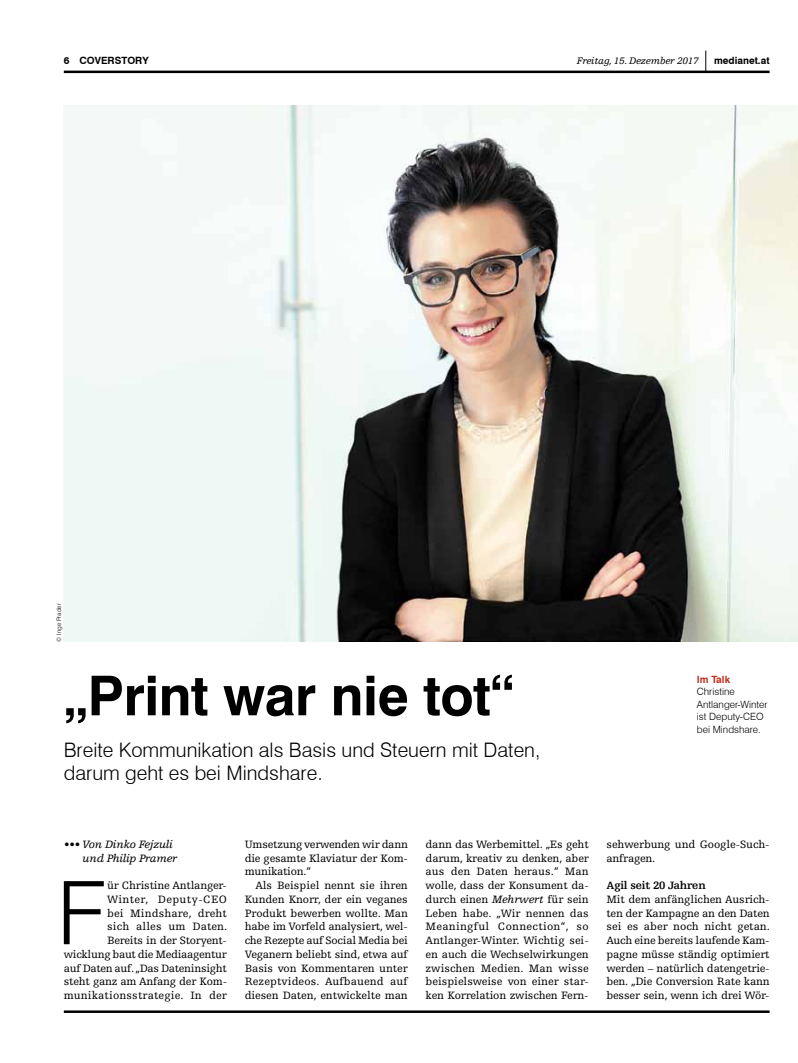
<style>
.page{position:relative;width:798px;height:1063px;background:#fff}
.page>*{position:absolute;margin:0;border:0;box-sizing:border-box;transform-origin:0 0}
.t1{font:300 87.75px "Swiss 721 BT";color:#000}
.t2{font:700 55px "Swiss 721 BT";letter-spacing:-.01em;color:#000}
.t3{font:300 20px/22.5px "Swiss 721 BT";color:#000}
.t4{font:11.25px/13.8px "Egyptienne FLT Std";letter-spacing:-.015em;color:#000;text-align:justify}
.t5{font:italic 11.25px/13.8px "Egyptienne FLT Std";letter-spacing:-.02em;color:#000}
.t6{font:700 11.25px "Egyptienne FLT Std";letter-spacing:-.02em;color:#000}
.t7{font:300 10px/12.5px "Swiss 721 BT";color:#000}
.t8{font:italic 10px "Egyptienne FLT Std";letter-spacing:-.02em;color:#000}
.t9{font:700 10px "Swiss 721 BT";color:#000}
.t10{font:700 10px "Swiss 721 BT";color:#c32d1c}
.t11{font:300 6.25px "Swiss 721 BT";color:#000}
.s1{font-style:italic}
</style>
<div class="page">
<svg style="left:705px;top:51px;width:1px;height:20px"></svg>
<hr style="left:64px;top:71px;width:705px;height:2px;background:#000">
<hr style="left:64px;top:1010px;width:705px;height:3px;background:#000">
<img style="left:64px;top:106px;width:733px;height:536px">
<p class="t9" style="left:64px;top:55px;width:86px">6 Coverstory</p>
<p class="t8" style="left:576px;top:56px;width:123px">Freitag, 15. Dezember 2017</p>
<p class="t9" style="left:713px;top:55px;width:57px">medianet.at</p>
<p class="t11" style="left:55px;top:642px;width:40px;rotate:-90deg">© Inge Prader</p>
<h2 class="t2" style="left:64px;top:662px;width:452px">„Print war nie tot“</h2>
<h3 class="t3" style="left:64px;top:739px;width:478px">Breite Kommunikation als Basis und Steuern mit Daten, darum geht es bei Mindshare.</h3>
<p class="t10" style="left:696px;top:673px;width:35px">Im Talk</p>
<p class="t7" style="left:696px;top:685px;width:72px">Christine<br>Antlanger-Winter ist Deputy-CEO bei Mindshare.</p>
<p class="t5" style="left:82px;top:838px;width:96px;text-indent:-18px">••• Von Dinko Fejzuli und Philip Pramer</p>
<h1 class="t1" style="left:57px;top:860px;width:51px">F</h1>
<p class="t4" style="left:64px;top:879px;width:165px;text-align:right">ür Christine Antlanger-<br>Winter, Deputy-CEO<br>bei Mindshare, dreht<br>sich alles um Daten.<br>Bereits in der Storyent&shy;wicklung baut die Mediaagentur auf Daten auf. „Das Dateninsight steht ganz am Anfang der Kom&shy;munikationsstrategie. In der</p>
<p class="t4" style="left:244px;top:838px;width:165px">Umsetzung verwenden wir dann die gesamte Klaviatur der Kom&shy;munikation.“</p>
<p class="t4" style="left:244px;top:879px;width:165px;text-indent:11px">Als Beispiel nennt sie ihren Kunden Knorr, der ein veganes Produkt bewerben wollte. Man habe im Vorfeld analysiert, wel&shy;che Rezepte auf Social Media bei Veganern beliebt sind, etwa auf Basis von Kommentaren unter Rezeptvideos. Aufbauend auf diesen Daten, entwickelte man</p>
<p class="t4" style="left:425px;top:838px;width:165px">dann das Werbemittel. „Es geht darum, kreativ zu denken, aber aus den Daten heraus.“ Man wolle, dass der Konsument da&shy;durch einen <span class="s1">Mehrwert</span> für sein Leben habe. „Wir nennen das Meaningful Connection“, so Antlanger-Winter. Wichtig sei&shy;en auch die Wechselwirkungen zwischen Medien. Man wisse beispielsweise von einer star&shy;ken Korrelation zwischen Fern-</p>
<p class="t4" style="left:606px;top:838px;width:164px">sehwerbung und Google-Such&shy;anfragen.</p>
<p class="t6" style="left:606px;top:879px;width:101px">Agil seit 20 Jahren</p>
<p class="t4" style="left:606px;top:893px;width:165px">Mit dem anfänglichen Ausrich&shy;ten der Kampagne an den Daten sei es aber noch nicht getan.<br>Auch eine bereits laufende Kam&shy;pagne müsse ständig optimiert werden – natürlich datengetrie&shy;ben. „Die Conversion Rate kann besser sein, wenn ich drei Wör-</p>
</div>
